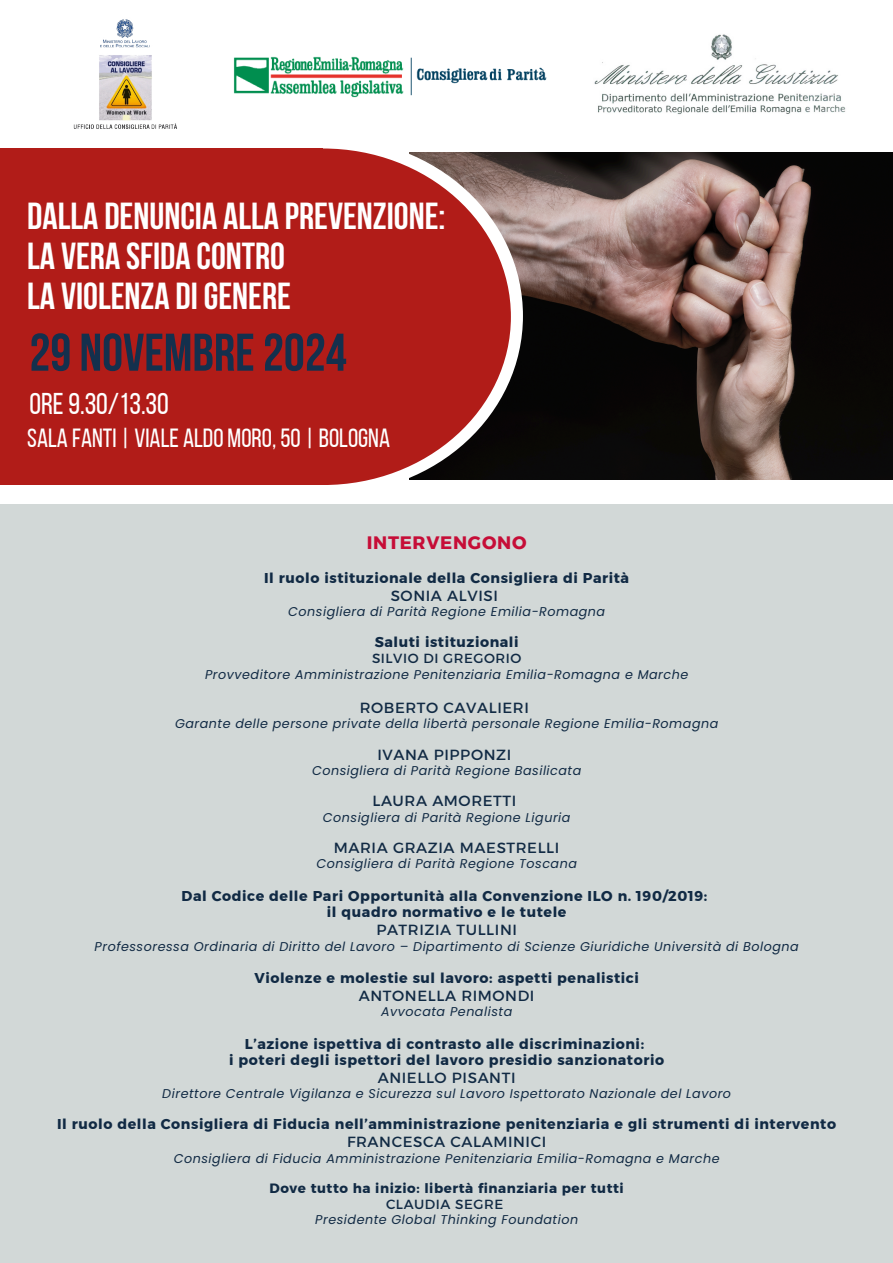
<style>
.page{position:relative;width:893px;height:1263px;background:#fff}
.page>*{position:absolute;margin:0;border:0;box-sizing:border-box;transform-origin:0 0}
.t1{font:700 52.88px "Bebas Neue";color:#14304d}
.t2{font:700 37.5px/39.9px "Bebas Neue";color:#fff}
.t3{font:30px "Bebas Neue";color:#fff}
.t4{font:26.25px "Bebas Neue";color:#fff}
.t5{font:18px "Kief Montaser Bold";letter-spacing:.04em;color:#c60d37}
.t6{font:15px "Kief Montaser Regular";letter-spacing:.04em;color:#112a44}
.t7{font:14.25px/16.4px "Kief Montaser Bold";letter-spacing:.04em;color:#112a44;text-align:center}
.t8{font:13.5px "Kief Montaser Bold";letter-spacing:.04em;color:#112a44}
.t9{font:13.5px "Kief Montaser Regular";letter-spacing:.04em;color:#112a44}
.t10{font:italic 12.75px "Poppins";letter-spacing:.04em;color:#112a44}
</style>
<div class="page">
<div style="left:0;top:504px;width:893px;height:759px;background:#d2d8d7"></div>
<img style="left:410px;top:152px;width:483px;height:328px">
<div style="left:136px;top:138px;width:387px;height:356px;background:#fff;border-radius:50%"></div>
<div style="left:0;top:148px;width:323px;height:337px;background:#b11c18"></div>
<div style="left:135px;top:148px;width:376px;height:337px;background:#b11c18;border-radius:50%"></div>
<img style="left:233px;top:56px;width:314px;height:42px">
<img style="left:594px;top:34px;width:252px;height:81px">
<img style="left:73px;top:19px;width:104px;height:110px">
<p class="t2" style="left:27px;top:200px;width:420px">DALLA DENUNCIA ALLA PREVENZIONE:<br>LA VERA SFIDA CONTRO<br>LA VIOLENZA DI GENERE</p>
<h2 class="t1" style="left:29px;top:331px;width:319px">29 NOVEMBRE2024</h2>
<h4 class="t3" style="left:29px;top:391px;width:141px">ORE9.30/13.30</h4>
<h1 class="t4" style="left:27px;top:427px;width:364px">SALA FANTI | VIALE ALDO MORO, 50|BOLOGNA</h1>
<h3 class="t5" style="left:367px;top:531px;width:161px">INTERVENGONO</h3>
<p class="t7" style="left:264px;top:570px;width:366px">Il ruolo istituzionale della Consigliera di Parità</p>
<p class="t6" style="left:391px;top:587px;width:109px">SONIA ALVISI</p>
<p class="t10" style="left:288px;top:603px;width:318px">Consigliera di Parità Regione Emilia-Romagna</p>
<p class="t7" style="left:375px;top:634px;width:145px">Saluti istituzionali</p>
<p class="t9" style="left:372px;top:650px;width:151px">SILVIO DI GREGORIO</p>
<p class="t10" style="left:205px;top:665px;width:485px">Provveditore Amministrazione Penitenziaria Emilia-Romagna e Marche</p>
<p class="t6" style="left:360px;top:698px;width:171px">ROBERTO CAVALIERI</p>
<p class="t10" style="left:175px;top:715px;width:545px">Garante delle persone private della libertà personale Regione Emilia-Romagna</p>
<p class="t6" style="left:377px;top:745px;width:135px">IVANA PIPPONZI</p>
<p class="t10" style="left:312px;top:761px;width:271px">Consigliera di Parità Regione Basilicata</p>
<p class="t6" style="left:372px;top:792px;width:145px">LAURA AMORETTI</p>
<p class="t10" style="left:323px;top:808px;width:249px">Consigliera di Parità Regione Liguria</p>
<p class="t6" style="left:334px;top:839px;width:227px">MARIA GRAZIA MAESTRELLI</p>
<p class="t10" style="left:316px;top:855px;width:262px">Consigliera di Parità Regione Toscana</p>
<p class="t7" style="left:181px;top:888px;width:527px">Dal Codice delle Pari Opportunità alla Convenzione ILO n. 190/2019: il quadro normativo e le tutele</p>
<p class="t6" style="left:376px;top:921px;width:142px">PATRIZIA TULLINI</p>
<p class="t10" style="left:95px;top:937px;width:705px">Professoressa Ordinaria di Diritto del Lavoro – Dipartimento di Scienze Giuridiche Università di Bologna</p>
<p class="t7" style="left:254px;top:970px;width:386px">Violenze e molestie sul lavoro: aspetti penalistici</p>
<p class="t6" style="left:359px;top:986px;width:177px">ANTONELLA RIMONDI</p>
<p class="t10" style="left:381px;top:1003px;width:133px">Avvocata Penalista</p>
<p class="t7" style="left:229px;top:1036px;width:436px">L’azione ispettiva di contrasto alle discriminazioni:<br>i poteri degli ispettori del lavoro presidio sanzionatorio</p>
<p class="t6" style="left:378px;top:1069px;width:139px">ANIELLO PISANTI</p>
<p class="t10" style="left:162px;top:1085px;width:570px">Direttore Centrale Vigilanza e Sicurezza sul Lavoro Ispettorato Nazionale del Lavoro</p>
<p class="t7" style="left:57px;top:1116px;width:780px">Il ruolo della Consigliera di Fiducia nell’amministrazione penitenziaria e gli strumenti di intervento</p>
<p class="t6" style="left:347px;top:1133px;width:201px">FRANCESCA CALAMINICI</p>
<p class="t10" style="left:174px;top:1149px;width:547px">Consigliera di Fiducia Amministrazione Penitenziaria Emilia-Romagna e Marche</p>
<p class="t8" style="left:270px;top:1180px;width:355px">Dove tutto ha inizio: libertà finanziaria per tutti</p>
<p class="t9" style="left:386px;top:1195px;width:119px">CLAUDIA SEGRE</p>
<p class="t10" style="left:315px;top:1211px;width:264px">Presidente Global Thinking Foundation</p>
</div>
